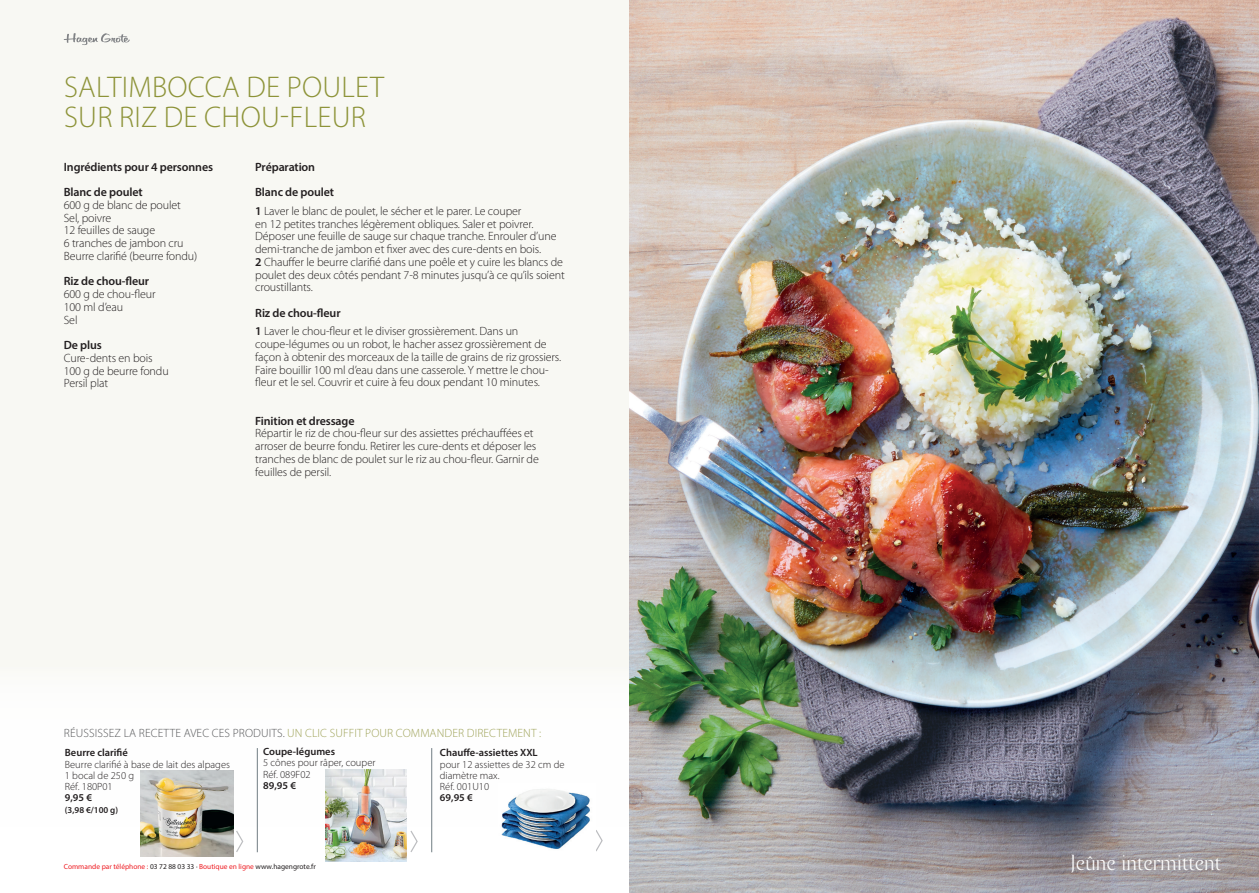
<style>
.page{position:relative;width:1259px;height:893px;background:#fff}
.page>*{position:absolute;margin:0;border:0;box-sizing:border-box;transform-origin:0 0}
.t1{font:300 30px/30px "Myriad Pro";letter-spacing:.01em;color:#8d9338}
.t2{font:22.5px "Bodebeck LT Std";letter-spacing:-.01em;color:#fff}
.t3{font:300 12px/12.8px "Myriad Pro";letter-spacing:-.01em;color:#231f20}
.t4{font:600 12px/25.5px "Myriad Pro";letter-spacing:-.01em;color:#231f20}
.t5{font:300 12px "Myriad Pro";letter-spacing:.01em;color:#9fa359}
.t6{font:300 10.5px/11.2px "Myriad Pro";color:#231f20}
.t7{font:600 10.5px "Myriad Pro";color:#231f20}
.t8{font:600 9px "Myriad Pro";color:#231f20}
.t9{font:7.35px "Myriad Pro";color:#ee1d23}
.s1{font-weight:600}
.s2{color:#57585a}
.s3{color:#231f20}
</style>
<div class="page">
<div style="left:0;top:0;width:887px;height:893px;background:#f8f8f3"></div>
<div style="left:0;top:663px;width:1259px;height:230px;background:#fff"></div>
<hr style="left:257px;top:748px;width:1px;height:104px;background:#717d83">
<hr style="left:431px;top:748px;width:1px;height:104px;background:#717d83">
<svg style="left:236px;top:831px;width:8px;height:21px"></svg>
<svg style="left:410px;top:831px;width:8px;height:21px"></svg>
<svg style="left:596px;top:830px;width:7px;height:22px"></svg>
<img style="left:501px;top:789px;width:89px;height:60px">
<img style="left:326px;top:770px;width:81px;height:91px">
<img style="left:629px;top:0;width:630px;height:893px">
<img style="left:141px;top:770px;width:93px;height:87px">
<svg style="left:64px;top:33px;width:66px;height:12px"></svg>
<h1 class="t1" style="left:64px;top:72px;width:322px">SALTIMBOCCA DE POULET<br>SUR RIZ DE CHOU-FLEUR</h1>
<p class="t4" style="left:64px;top:153px;width:151px">Ingrédients pour 4 personnes<br>Blanc de poulet</p>
<p class="t3" style="left:64px;top:198px;width:135px">600 g de blanc de poulet<br>Sel, poivre<br>12 feuilles de sauge<br>6 tranches de jambon cru<br>Beurre clarifié (beurre fondu)</p>
<p class="t4" style="left:64px;top:268px;width:87px">Riz de chou-fleur</p>
<p class="t3" style="left:64px;top:288px;width:93px">600 g de chou-fleur<br>100 ml d’eau<br>Sel</p>
<p class="t4" style="left:64px;top:332px;width:40px">De plus</p>
<p class="t3" style="left:64px;top:351px;width:106px">Cure-dents en bois<br>100 g de beurre fondu<br>Persil plat</p>
<p class="t4" style="left:255px;top:153px;width:80px">Préparation<br>Blanc de poulet</p>
<p class="t3" style="left:255px;top:204px;width:311px"><span class="s1">1</span> Laver le blanc de poulet, le sécher et le parer. Le couper<br>en 12 petites tranches légèrement obliques. Saler et poivrer.<br>Déposer une feuille de sauge sur chaque tranche. Enrouler d’une demi-tranche de jambon et fixer avec des cure-dents en bois.<br><span class="s1">2</span> Chauffer le beurre clarifié dans une poêle et y cuire les blancs de poulet des deux côtés pendant 7-8 minutes jusqu’à ce qu’ils soient croustillants.</p>
<p class="t3" style="left:255px;top:303px;width:265px;line-height:18.8px"><span class="s1">Riz de chou-fleur<br>1</span> Laver le chou-fleur et le diviser grossièrement. Dans un</p>
<p class="t3" style="left:255px;top:338px;width:307px">coupe-légumes ou un robot, le hacher assez grossièrement de façon à obtenir des morceaux de la taille de grains de riz grossiers.<br>Faire bouillir 100 ml d’eau dans une casserole. Y mettre le chou&shy;fleur et le sel. Couvrir et cuire à feu doux pendant 10 minutes.</p>
<p class="t4" style="left:255px;top:408px;width:101px">Finition et dressage</p>
<p class="t3" style="left:255px;top:427px;width:285px">Répartir le riz de chou-fleur sur des assiettes préchauffées et arroser de beurre fondu. Retirer les cure-dents et déposer les tranches de blanc de poulet sur le riz au chou-fleur. Garnir de feuilles de persil.</p>
<p class="t5" style="left:64px;top:726px;width:479px"><span class="s2">RÉUSSISSEZ LA RECETTE AVEC CES PRODUITS.</span> UN CLIC SUFFIT POUR COMMANDER DIRECTEMENT :</p>
<p class="t7" style="left:65px;top:746px;width:64px">Beurre clarifié</p>
<p class="t6" style="left:65px;top:758px;width:167px">Beurre clarifié à base de lait des alpages<br>1 bocal de 250 g<br>Réf. 180P01</p>
<p class="t7" style="left:65px;top:791px;width:29px">9,95 €</p>
<p class="t8" style="left:65px;top:804px;width:55px">(3,98 €/100 g)</p>
<p class="t7" style="left:263px;top:745px;width:73px">Coupe-légumes</p>
<p class="t6" style="left:263px;top:757px;width:114px">5 cônes pour râper, couper<br>Réf. 089F02</p>
<p class="t7" style="left:263px;top:779px;width:34px">89,95 €</p>
<p class="t7" style="left:440px;top:746px;width:99px">Chauffe-assiettes XXL</p>
<p class="t6" style="left:440px;top:758px;width:126px">pour 12 assiettes de 32 cm de diamètre max.<br>Réf. 001U10</p>
<p class="t7" style="left:440px;top:791px;width:34px">69,95 €</p>
<p class="t9" style="left:64px;top:862px;width:253px">Commande par téléphone : <span class="s3">03 72 88 03 33 ·</span> Boutique en ligne <span class="s3">www.hagengrote.fr</span></p>
<h2 class="t2" style="left:1070px;top:851px;width:153px">Jeûne intermittent</h2>
</div>
